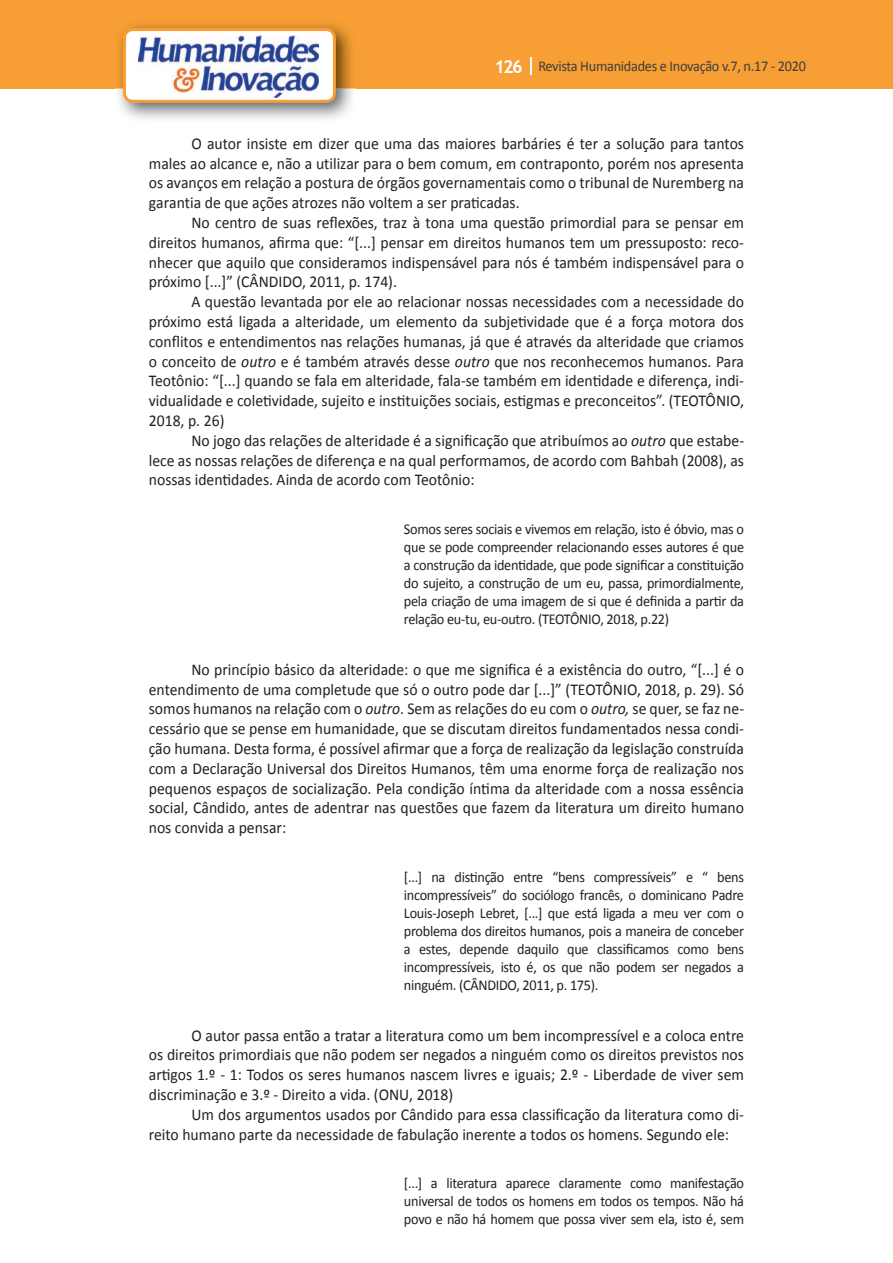
<style>
.page{position:relative;width:893px;height:1263px;background:#fff}
.page>*{position:absolute;margin:0;border:0;box-sizing:border-box;transform-origin:0 0}
.t1{font:16.5px/19.8px "Calibri";color:#231f20;text-align:justify;scale:.95 1}
.t2{font:15px/18px "Calibri";letter-spacing:-.02em;color:#231f20;text-align:justify;scale:.95 1}
.t3{font:15px "Calibri";letter-spacing:-.02em;color:#3e3e3f;scale:.95 1}
.s1{font-family:"Trebuchet MS";font-weight:700;font-size:18px;color:#fff}
.s2{font-style:italic}
</style>
<div class="page">
<div style="left:0;top:0;width:893px;height:88px;background:#f79e34"></div>
<svg style="left:530px;top:57px;width:2px;height:18px"></svg>
<img style="left:115px;top:24px;width:241px;height:95px">
<svg style="left:123px;top:28px;width:213px;height:75px"></svg>
<p class="t3" style="left:495px;top:57px;width:329px"><span class="s1">126</span> Revista Humanidades e Inovação v.7, n.17 - 2020</p>
<p class="t1" style="left:149px;top:133px;width:628px;text-indent:43px">O autor insiste em dizer que uma das maiores barbáries é ter a solução para tantos males ao alcance e, não a utilizar para o bem comum, em contraponto, porém nos apresenta os avanços em relação a postura de órgãos governamentais como o tribunal de Nuremberg na garantia de que ações atrozes não voltem a ser praticadas.</p>
<p class="t1" style="left:149px;top:213px;width:628px;text-indent:43px">No centro de suas reflexões, traz à tona uma questão primordial para se pensar em direitos humanos, afirma que: “[...] pensar em direitos humanos tem um pressuposto: reco&shy;nhecer que aquilo que consideramos indispensável para nós é também indispensável para o próximo [...]” (CÂNDIDO, 2011, p. 174).</p>
<p class="t1" style="left:149px;top:292px;width:628px;text-indent:43px">A questão levantada por ele ao relacionar nossas necessidades com a necessidade do próximo está ligada a alteridade, um elemento da subjetividade que é a força motora dos conflitos e entendimentos nas relações humanas, já que é através da alteridade que criamos o conceito de <span class="s2">outro</span> e é também através desse <span class="s2">outro</span> que nos reconhecemos humanos. Para Teotônio: “[...] quando se fala em alteridade, fala-se também em identidade e diferença, indi&shy;vidualidade e coletividade, sujeito e instituições sociais, estigmas e preconceitos”. (TEOTÔNIO, 2018, p. 26)</p>
<p class="t1" style="left:149px;top:430px;width:628px;text-indent:43px">No jogo das relações de alteridade é a significação que atribuímos ao <span class="s2">outro</span> que estabe&shy;lece as nossas relações de diferença e na qual performamos, de acordo com Bahbah (2008), as nossas identidades. Ainda de acordo com Teotônio:</p>
<p class="t2" style="left:404px;top:520px;width:360px">Somos seres sociais e vivemos em relação, isto é óbvio, mas o que se pode compreender relacionando esses autores é que a construção da identidade, que pode significar a constituição do sujeito, a construção de um eu, passa, primordialmente, pela criação de uma imagem de si que é definida a partir da relação eu-tu, eu-outro. (TEOTÔNIO, 2018, p.22)</p>
<p class="t1" style="left:149px;top:659px;width:628px;text-indent:43px">No princípio básico da alteridade: o que me significa é a existência do outro, “[...] é o entendimento de uma completude que só o outro pode dar [...]” (TEOTÔNIO, 2018, p. 29). Só somos humanos na relação com o <span class="s2">outro</span>. Sem as relações do eu com o <span class="s2">outro,</span> se quer, se faz ne&shy;cessário que se pense em humanidade, que se discutam direitos fundamentados nessa condi&shy;ção humana. Desta forma, é possível afirmar que a força de realização da legislação construída com a Declaração Universal dos Direitos Humanos, têm uma enorme força de realização nos pequenos espaços de socialização. Pela condição íntima da alteridade com a nossa essência social, Cândido, antes de adentrar nas questões que fazem da literatura um direito humano nos convida a pensar:</p>
<p class="t2" style="left:404px;top:868px;width:359px">[...] na distinção entre “bens compressíveis” e “ bens incompressíveis” do sociólogo francês, o dominicano Padre Louis-Joseph Lebret, [...] que está ligada a meu ver com o problema dos direitos humanos, pois a maneira de conceber a estes, depende daquilo que classificamos como bens incompressíveis, isto é, os que não podem ser negados a ninguém. (CÂNDIDO, 2011, p. 175).</p>
<p class="t1" style="left:149px;top:1025px;width:628px;text-indent:43px">O autor passa então a tratar a literatura como um bem incompressível e a coloca entre os direitos primordiais que não podem ser negados a ninguém como os direitos previstos nos artigos 1.º - 1: Todos os seres humanos nascem livres e iguais; 2.º - Liberdade de viver sem discriminação e 3.º - Direito a vida. (ONU, 2018)</p>
<p class="t1" style="left:149px;top:1104px;width:628px;text-indent:43px">Um dos argumentos usados por Cândido para essa classificação da literatura como di&shy;reito humano parte da necessidade de fabulação inerente a todos os homens. Segundo ele:</p>
<p class="t2" style="left:404px;top:1174px;width:360px">[...] a literatura aparece claramente como manifestação universal de todos os homens em todos os tempos. Não há povo e não há homem que possa viver sem ela, isto é, sem</p>
</div>
